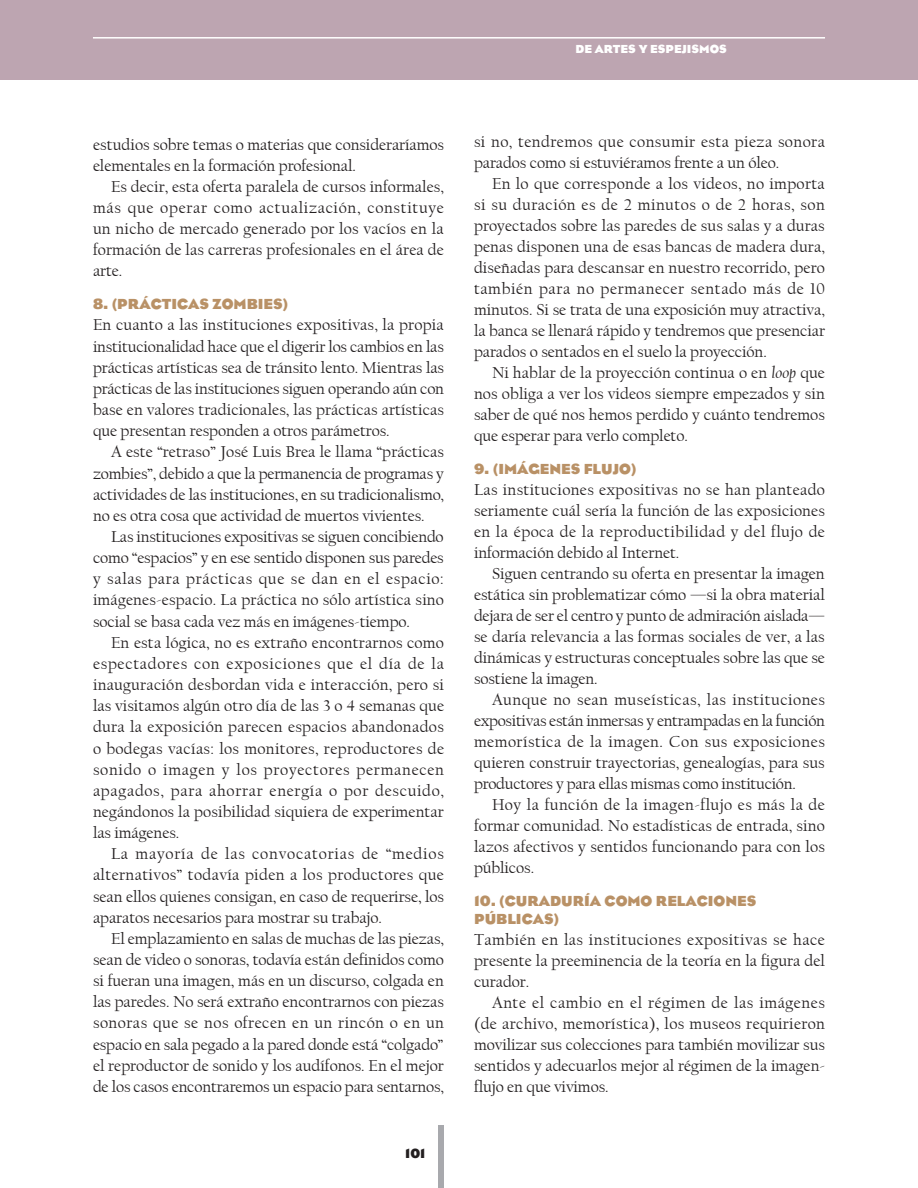
<style>
.page{position:relative;width:918px;height:1188px;background:#fff}
.page>*{position:absolute;margin:0;border:0;box-sizing:border-box;transform-origin:0 0}
.t1{font:16.5px/21px "Californian FB";letter-spacing:-.005em;color:#231f20;text-align:justify}
.t2{font:16.5px/21px "Californian FB";letter-spacing:.025em;color:#231f20}
.t3{font:700 15px/18px "Eagle";color:#b99166}
.t4{font:700 13.5px "Eagle";color:#231f20}
.t5{font:700 12px "Eagle";color:#fff}
.s1{font-style:italic}
</style>
<div class="page">
<div style="left:0;top:0;width:918px;height:80px;background:#bda5b1"></div>
<hr style="left:93px;top:37px;width:732px;height:2px;background:#fff">
<div style="left:438px;top:1125px;width:6px;height:63px;background:#a8a9ad"></div>
<p class="t5" style="left:576px;top:42px;width:46px">DE ARTES</p>
<p class="t5" style="left:639px;top:42px;width:89px">Y ESPEJISMOS</p>
<p class="t1" style="left:93px;top:135px;width:353px">estudios sobre temas o materias que consideraríamos elementales en la formación profesional.</p>
<p class="t1" style="left:93px;top:177px;width:352px;text-indent:18px">Es decir, esta oferta paralela de cursos informales, más que operar como actualización, constituye un nicho de mercado generado por los vacíos en la formación de las carreras profesionales en el área de arte.</p>
<p class="t3" style="left:93px;top:295px;width:197px">8. (PRÁCTICAS ZOMBIES)</p>
<p class="t1" style="left:93px;top:315px;width:353px">En cuanto a las instituciones expositivas, la propia institucionalidad hace que el digerir los cambios en las prácticas artísticas sea de tránsito lento. Mientras las prácticas de las instituciones siguen operando aún con base en valores tradicionales, las prácticas artísticas que presentan responden a otros parámetros.</p>
<p class="t1" style="left:93px;top:442px;width:353px;text-indent:18px">A este “retraso” José Luis Brea le llama “prácticas zombies”, debido a que la permanencia de programas y actividades de las instituciones, en su tradicionalismo, no es otra cosa que actividad de muertos vivientes.</p>
<p class="t1" style="left:93px;top:526px;width:353px;text-indent:18px">Las instituciones expositivas se siguen concibiendo como “espacios” y en ese sentido disponen sus paredes y salas para prácticas que se dan en el espacio: imágenes-espacio. La práctica no sólo artística sino social se basa cada vez más en imágenes-tiempo.</p>
<p class="t1" style="left:93px;top:632px;width:353px;text-indent:18px">En esta lógica, no es extraño encontrarnos como espectadores con exposiciones que el día de la inauguración desbordan vida e interacción, pero si las visitamos algún otro día de las 3 o 4 semanas que dura la exposición parecen espacios abandonados o bodegas vacías: los monitores, reproductores de sonido o imagen y los proyectores permanecen apagados, para ahorrar energía o por descuido, negándonos la posibilidad siquiera de experimentar las imágenes.</p>
<p class="t1" style="left:93px;top:844px;width:353px;text-indent:18px">La mayoría de las convocatorias de “medios alternativos” todavía piden a los productores que sean ellos quienes consigan, en caso de requerirse, los aparatos necesarios para mostrar su trabajo.</p>
<p class="t1" style="left:93px;top:928px;width:353px;text-indent:18px">El emplazamiento en salas de muchas de las piezas, sean de video o sonoras, todavía están definidos como si fueran una imagen, más en un discurso, colgada en las paredes. No será extraño encontrarnos con piezas sonoras que se nos ofrecen en un rincón o en un espacio en sala pegado a la pared donde está “colgado” el reproductor de sonido y los audífonos. En el mejor de los casos encontraremos un espacio para sentarnos,</p>
<p class="t4" style="left:405px;top:1146px;width:22px">101</p>
<p class="t2" style="left:474px;top:132px;width:353px">si no, tendremos que consumir esta pieza sonora parados como si estuviéramos frente a un óleo.</p>
<p class="t1" style="left:474px;top:174px;width:353px;text-indent:18px">En lo que corresponde a los videos, no importa si su duración es de 2 minutos o de 2 horas, son proyectados sobre las paredes de sus salas y a duras penas disponen una de esas bancas de madera dura, diseñadas para descansar en nuestro recorrido, pero también para no permanecer sentado más de 10 minutos. Si se trata de una exposición muy atractiva, la banca se llenará rápido y tendremos que presenciar parados o sentados en el suelo la proyección.</p>
<p class="t1" style="left:474px;top:363px;width:352px;text-indent:18px">Ni hablar de la proyección continua o en <span class="s1">loop</span> que nos obliga a ver los videos siempre empezados y sin saber de qué nos hemos perdido y cuánto tendremos que esperar para verlo completo.</p>
<p class="t3" style="left:474px;top:460px;width:164px">9. (IMÁGENES FLUJO)</p>
<p class="t1" style="left:474px;top:480px;width:353px">Las instituciones expositivas no se han planteado seriamente cuál sería la función de las exposiciones en la época de la reproductibilidad y del flujo de información debido al Internet.</p>
<p class="t1" style="left:474px;top:564px;width:353px;text-indent:18px">Siguen centrando su oferta en presentar la imagen estática sin problematizar cómo —si la obra material dejara de ser el centro y punto de admiración aislada— se daría relevancia a las formas sociales de ver, a las dinámicas y estructuras conceptuales sobre las que se sostiene la imagen.</p>
<p class="t1" style="left:474px;top:690px;width:353px;text-indent:18px">Aunque no sean museísticas, las instituciones expositivas están inmersas y entrampadas en la función memorística de la imagen. Con sus exposiciones quieren construir trayectorias, genealogías, para sus productores y para ellas mismas como institución.</p>
<p class="t1" style="left:474px;top:795px;width:352px;text-indent:18px">Hoy la función de la imagen-flujo es más la de formar comunidad. No estadísticas de entrada, sino lazos afectivos y sentidos funcionando para con los públicos.</p>
<p class="t3" style="left:474px;top:892px;width:274px">10. (CURADURÍA COMO RELACIONES<br>PÚBLICAS)</p>
<p class="t1" style="left:474px;top:930px;width:352px">También en las instituciones expositivas se hace presente la preeminencia de la teoría en la figura del curador.</p>
<p class="t1" style="left:474px;top:993px;width:353px;text-indent:18px">Ante el cambio en el régimen de las imágenes (de archivo, memorística), los museos requirieron movilizar sus colecciones para también movilizar sus sentidos y adecuarlos mejor al régimen de la imagen&shy;flujo en que vivimos.</p>
</div>
